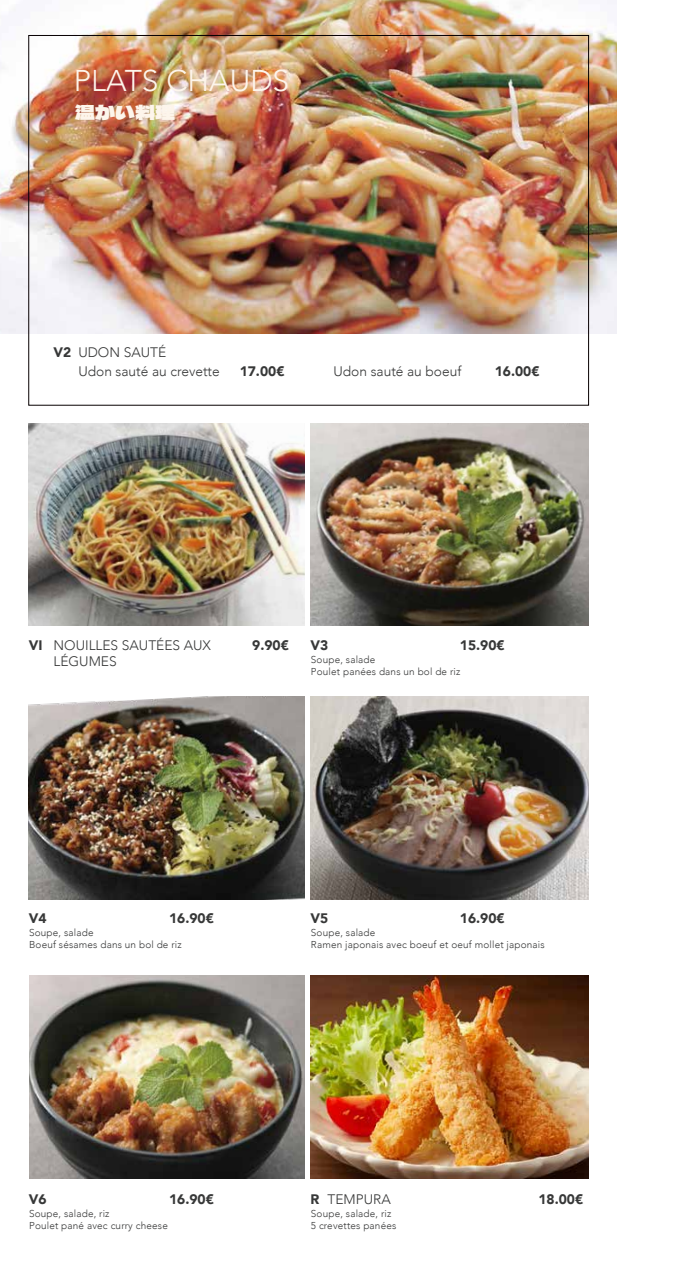
<style>
.page{position:relative;width:695px;height:1262px;background:#fff}
.page>*{position:absolute;margin:0;border:0;box-sizing:border-box;transform-origin:0 0}
.t1{font:300 30px "Avenir";color:#fdf5eb}
.t2{font:20px "Dela Gothic One";color:#fdf5eb}
.t3{font:300 13.75px/19.2px "Avenir";color:#373838}
.t4{font:900 13.75px "Avenir";color:#373838}
.t5{font:300 10px/12px "Avenir";letter-spacing:.015em;color:#373838}
.s1{font-weight:900}
</style>
<div class="page">
<img style="left:0;top:0;width:617px;height:333px">
<img style="left:29px;top:423px;width:276px;height:203px">
<img style="left:310px;top:423px;width:278px;height:203px">
<img style="left:29px;top:697px;width:276px;height:202px">
<img style="left:310px;top:697px;width:278px;height:202px">
<img style="left:29px;top:975px;width:276px;height:203px">
<img style="left:310px;top:975px;width:278px;height:203px">
<h1 class="t1" style="left:74px;top:63px;width:217px">PLATS CHAUDS</h1>
<h2 class="t2" style="left:75px;top:97px;width:102px">温かい料理</h2>
<h3 class="t3" style="left:78px;top:342px;width:143px;text-indent:-25px"><span class="s1">V2</span> UDON SAUTÉ<br>Udon sauté au crevette</h3>
<h3 class="t4" style="left:240px;top:359px;width:46px">17.00€</h3>
<h3 class="t3" style="left:333px;top:361px;width:129px">Udon sauté au boeuf</h3>
<h3 class="t4" style="left:494px;top:359px;width:46px">16.00€</h3>
<h3 class="t3" style="left:54px;top:636px;width:159px;line-height:16.5px;text-indent:-25px"><span class="s1">VI</span> NOUILLES SAUTÉES AUX<br>LÉGUMES</h3>
<h3 class="t4" style="left:252px;top:633px;width:38px">9.90€</h3>
<h3 class="t4" style="left:310px;top:633px;width:19px">V3</h3>
<h3 class="t4" style="left:460px;top:633px;width:46px">15.90€</h3>
<p class="t5" style="left:311px;top:653px;width:151px">Soupe, salade<br>Poulet panées dans un bol de riz</p>
<h3 class="t4" style="left:29px;top:906px;width:19px">V4</h3>
<h3 class="t4" style="left:169px;top:906px;width:46px">16.90€</h3>
<p class="t5" style="left:29px;top:926px;width:154px">Soupe, salade<br>Boeuf sésames dans un bol de riz</p>
<h3 class="t4" style="left:310px;top:906px;width:19px">V5</h3>
<h3 class="t4" style="left:460px;top:906px;width:46px">16.90€</h3>
<p class="t5" style="left:311px;top:926px;width:235px">Soupe, salade<br>Ramen japonais avec boeuf et oeuf mollet japonais</p>
<h3 class="t4" style="left:29px;top:1187px;width:19px">V6</h3>
<h3 class="t4" style="left:169px;top:1187px;width:46px">16.90€</h3>
<p class="t5" style="left:29px;top:1207px;width:140px">Soupe, salade, riz<br>Poulet pané avec curry cheese</p>
<h3 class="t3" style="left:310px;top:1189px;width:82px"><span class="s1">R</span> TEMPURA</h3>
<h3 class="t4" style="left:538px;top:1187px;width:46px">18.00€</h3>
<p class="t5" style="left:311px;top:1207px;width:87px">Soupe, salade, riz<br>5 crevettes panées</p>
</div>
